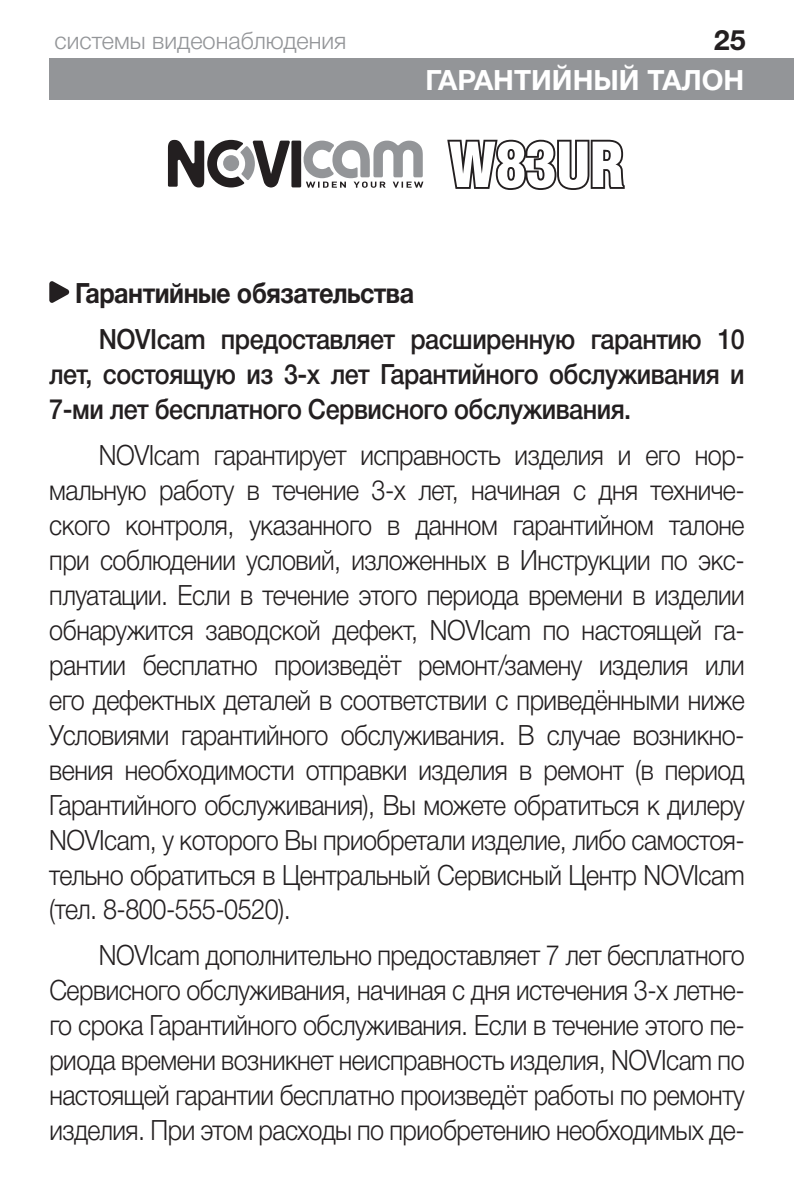
<style>
.page{position:relative;width:794px;height:1191px;background:#fff}
.page>*{position:absolute;margin:0;border:0;box-sizing:border-box;transform-origin:0 0}
.t1{font:60.55px "AG Letterica Demi Condensed C";color:#fff}
.t2{font:28.35px "Helvetica 7 Bold";color:#231f20}
.t3{font:28px/35px "Helvetica 4 Light";letter-spacing:-.02em;color:#231f20;text-align:justify;scale:.9 1}
.t4{font:28px/35px "Helvetica 6 Medium";letter-spacing:-.02em;color:#231f20;text-align:justify;scale:.9 1}
.t5{font:28px "Helvetica 7 Bold";letter-spacing:-.02em;color:#231f20;scale:.9 1}
.t6{font:28px "Helvetica 7 Bold";color:#fff}
.t7{font:23.8px "Helvetica 4 Light";color:#939598}
</style>
<div class="page">
<div style="left:50px;top:59px;width:744px;height:41px;background:#939598"></div>
<svg style="left:447px;top:139px;width:178px;height:51px"></svg>
<svg style="left:167px;top:139px;width:257px;height:49px"></svg>
<svg style="left:49px;top:281px;width:20px;height:22px"></svg>
<p class="t7" style="left:55px;top:27px;width:293px">системы видеонаблюдения</p>
<p class="t2" style="left:714px;top:24px;width:33px">25</p>
<p class="t6" style="left:425px;top:65px;width:320px">ГАРАНТИЙНЫЙ ТАЛОН</p>
<h1 class="t1" style="left:449px;top:128px;width:176px">W83UR</h1>
<p class="t5" style="left:75px;top:277px;width:378px">Гарантийные обязательства</p>
<p class="t4" style="left:49px;top:322px;width:774px;text-indent:50px">NOVIcam предоставляет расширенную гарантию 10 лет, состоящую из 3-х лет Гарантийного обслуживания и 7-ми лет бесплатного Сервисного обслуживания.</p>
<p class="t3" style="left:49px;top:437px;width:774px;text-indent:50px">NOVIcam гарантирует исправность изделия и его нор&shy;мальную работу в течение 3-х лет, начиная с дня техниче&shy;ского контроля, указанного в данном гарантийном талоне при соблюдении условий, изложенных в Инструкции по экс&shy;плуатации. Если в течение этого периода времени в изделии обнаружится заводской дефект, NOVIcam по настоящей га&shy;рантии бесплатно произведёт ремонт/замену изделия или его дефектных деталей в соответствии с приведёнными ниже Условиями гарантийного обслуживания. В случае возникно&shy;вения необходимости отправки изделия в ремонт (в период Гарантийного обслуживания), Вы можете обратиться к дилеру NOVIcam, у которого Вы приобретали изделие, либо самостоя&shy;тельно обратиться в Центральный Сервисный Центр NOVIcam (тел. 8-800-555-0520).</p>
<p class="t3" style="left:49px;top:938px;width:774px;text-indent:50px">NOVIcam дополнительно предоставляет 7 лет бесплатного Сервисного обслуживания, начиная с дня истечения 3-х летне&shy;го срока Гарантийного обслуживания. Если в течение этого пе&shy;риода времени возникнет неисправность изделия, NOVIcam по настоящей гарантии бесплатно произведёт работы по ремонту изделия. При этом расходы по приобретению необходимых де-</p>
</div>
